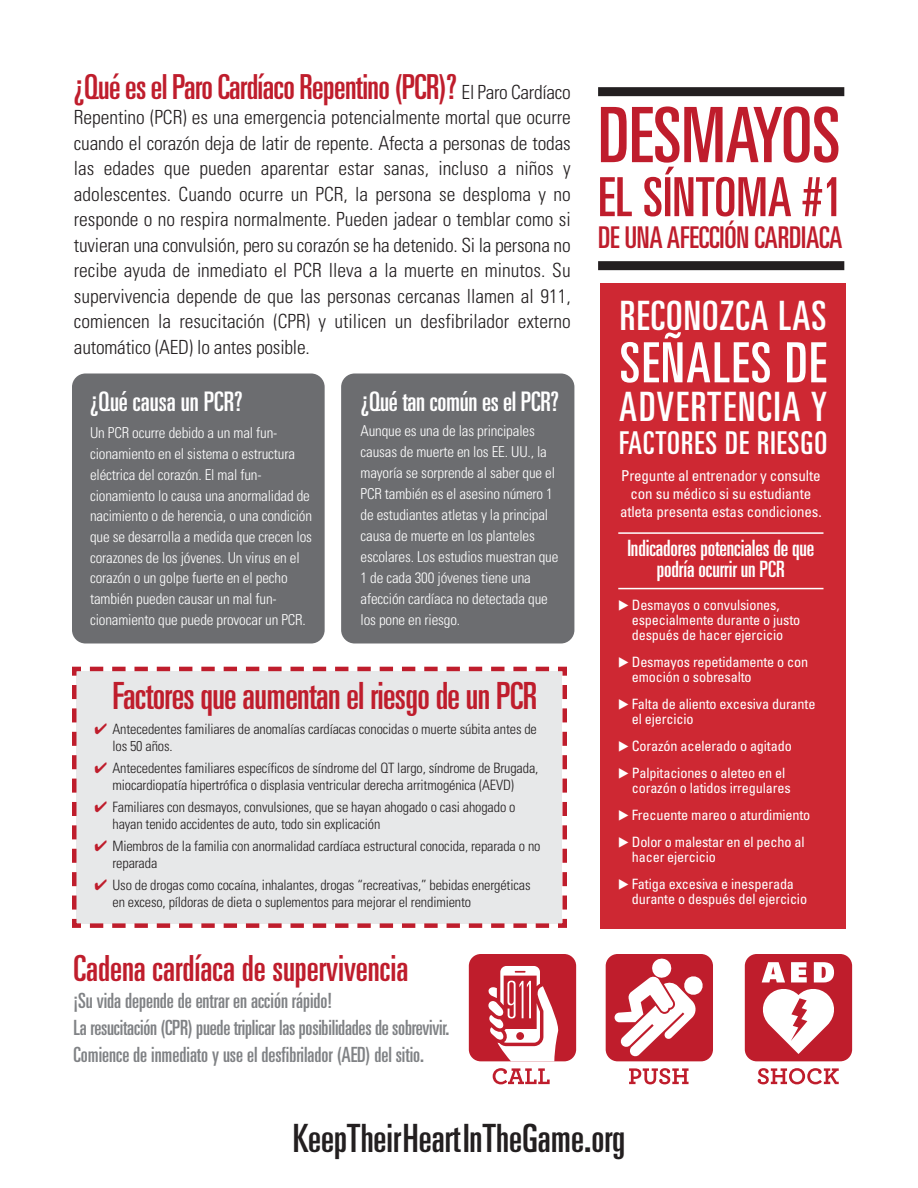
<style>
.page{position:relative;width:918px;height:1188px;background:#fff}
.page>*{position:absolute;margin:0;border:0;box-sizing:border-box;transform-origin:0 0}
.t1{font:ultra-condensed 76.5px "Univers";color:#bf1d2c}
.t2{font:ultra-condensed 55.5px "Univers";letter-spacing:.03em;color:#fff}
.t3{font:ultra-condensed 54px "Univers";letter-spacing:.005em;color:#bf1d2c}
.t4{font:ultra-condensed 40.5px "Univers";letter-spacing:.03em;color:#fff}
.t5{font:ultra-condensed 40.5px "Univers";letter-spacing:.05em;color:#fff}
.t6{font:ultra-condensed 39px "Univers";color:#231f20}
.t7{font:ultra-condensed 37.5px "Univers";letter-spacing:-.015em;color:#bf1d2c}
.t8{font:ultra-condensed 36px "Univers";color:#bf1d2c}
.t9{font:ultra-condensed 34.5px "Univers";letter-spacing:-.015em;color:#bf1d2c}
.t10{font:ultra-condensed 31.5px "Univers";letter-spacing:.035em;color:#fff}
.t11{font:ultra-condensed 30px "Univers";letter-spacing:-.005em;color:#bf1d2c}
.t12{font:ultra-condensed 27px "Univers";letter-spacing:-.01em;color:#fff}
.t13{font:ultra-condensed 22.5px/21px "Univers";letter-spacing:-.005em;color:#fff;text-align:center}
.t14{font:ultra-condensed 21px/27px "Univers";color:#808285}
.t15{font:300 condensed 19.5px/25.5px "Univers";letter-spacing:-.01em;color:#231f20;text-align:justify}
.t16{font:300 condensed 15px/20.7px "Univers";letter-spacing:-.01em;color:#fff}
.t17{font:condensed 15px/18px "Univers";letter-spacing:-.01em;color:#fff;text-align:center}
.t18{font:300 condensed 14.25px/16.5px "Univers";letter-spacing:-.01em;color:#231f20}
.t19{font:condensed 14.25px/15px "Univers";letter-spacing:-.01em;color:#fff}
.s1{font-weight:300;font-stretch:condensed;font-size:19.5px;color:#231f20}
.s2{color:#bf1d2c}
</style>
<div class="page">
<div style="left:72px;top:666px;width:495px;height:262px;background:#e7e8e9"></div>
<div style="left:600px;top:283px;width:246px;height:645px;background:#ce2833"></div>
<hr style="left:618px;top:532px;width:206px;height:2px;background:#fff">
<hr style="left:618px;top:588px;width:206px;height:1px;background:#fff">
<div style="left:72px;top:374px;width:253px;height:270px;background:#6c6d70;border-radius:14px"></div>
<div style="left:341px;top:374px;width:233px;height:270px;background:#6c6d70;border-radius:14px"></div>
<div style="left:745px;top:954px;width:107px;height:107px;background:#bf1d2c;border-radius:12px"></div>
<div style="left:606px;top:954px;width:107px;height:107px;background:#bf1d2c;border-radius:12px"></div>
<svg style="left:761px;top:962px;width:73px;height:92px"></svg>
<div style="left:469px;top:954px;width:107px;height:107px;background:#bf1d2c;border-radius:12px"></div>
<svg style="left:488px;top:966px;width:71px;height:95px"></svg>
<svg style="left:493px;top:1068px;width:57px;height:16px"></svg>
<svg style="left:629px;top:1068px;width:60px;height:16px"></svg>
<svg style="left:758px;top:1068px;width:81px;height:16px"></svg>
<svg style="left:615px;top:958px;width:88px;height:99px"></svg>
<div style="left:598px;top:87px;width:246px;height:9px;background:#231f20"></div>
<div style="left:598px;top:261px;width:246px;height:9px;background:#231f20"></div>
<h3 class="t9" style="left:74px;top:74px;width:498px">¿QuéeselParoCardíacoRepentino(PCR)? <span class="s1">El Paro Cardíaco</span></h3>
<p class="t15" style="left:74px;top:106px;width:498px">Repentino (PCR) es una emergencia potencialmente mortal que ocurre cuando el corazón deja de latir de repente. Afecta a personas de todas las edades que pueden aparentar estar sanas, incluso a niños y adolescentes. Cuando ocurre un PCR, la persona se desploma y no responde o no respira normalmente. Pueden jadear o temblar como si tuvieran una convulsión, pero su corazón se ha detenido. Si la persona no recibe ayuda de inmediato el PCR lleva a la muerte en minutos. Su supervivencia depende de que las personas cercanas llamen al 911, comiencen la resucitación (CPR) y utilicen un desfibrilador externo automático (AED) lo antes posible.</p>
<h3 class="t12" style="left:90px;top:391px;width:154px">¿Qué causa un PCR?</h3>
<p class="t16" style="left:90px;top:424px;width:224px">Un PCR ocurre debido a un mal fun&shy;cionamiento en el sistema o estructura eléctrica del corazón. El mal fun&shy;cionamiento lo causa una anormalidad de nacimiento o de herencia, o una condición que se desarrolla a medida que crecen los corazones de los jóvenes. Un virus en el corazón o un golpe fuerte en el pecho también pueden causar un mal fun&shy;cionamiento que puede provocar un PCR.</p>
<h3 class="t12" style="left:361px;top:391px;width:200px">¿Qué tan común es el PCR?</h3>
<p class="t16" style="left:361px;top:422px;width:199px">Aunque es una de las principales causas de muerte en los EE. UU., la mayoría se sorprende al saber que el<br>PCR también es el asesino número 1 de estudiantes atletas y la principal causa de muerte en los planteles escolares. Los estudios muestran que<br>1 de cada 300 jóvenes tiene una afección cardíaca no detectada que los pone en riesgo.</p>
<h3 class="t7" style="left:112px;top:682px;width:426px">Factores que aumentan el riesgo de un PCR</h3>
<p class="t18" style="left:113px;top:722px;width:426px;text-indent:-18px"><span class="s2">✔</span> Antecedentes familiares de anomalías cardíacas conocidas o muerte súbita antes de los 50 años.</p>
<p class="t18" style="left:94px;top:761px;width:445px;text-align:center"><span class="s2">✔</span> Antecedentes familiares específicos de síndrome del QT largo, síndrome de Brugada, miocardiopatía hipertrófica o displasia ventricular derecha arritmogénica (AEVD)</p>
<p class="t18" style="left:112px;top:800px;width:405px;text-indent:-18px"><span class="s2">✔</span> Familiares con desmayos, convulsiones, que se hayan ahogado o casi ahogado o hayan tenido accidentes de auto, todo sin explicación</p>
<p class="t18" style="left:112px;top:839px;width:430px;text-indent:-18px"><span class="s2">✔</span> Miembros de la familia con anormalidad cardíaca estructural conocida, reparada o no reparada</p>
<p class="t18" style="left:112px;top:878px;width:420px;text-indent:-18px"><span class="s2">✔</span> Uso de drogas como cocaína, inhalantes, drogas “recreativas,” bebidas energéticas en exceso, píldoras de dieta o suplementos para mejorar el rendimiento</p>
<h3 class="t8" style="left:74px;top:955px;width:336px">Cadena cardíaca de supervivencia</h3>
<h3 class="t14" style="left:73px;top:989px;width:377px">¡Su vida depende de entrar en acción rápido!<br>La resucitación (CPR) puede triplicar las posibilidades de sobrevivir.<br>Comience de inmediato y use el desfibrilador (AED) del sitio.</h3>
<h1 class="t1" style="left:598px;top:107px;width:244px">DESMAYOS</h1>
<h3 class="t3" style="left:598px;top:177px;width:246px">EL SÍNTOMA #1</h3>
<h3 class="t11" style="left:598px;top:226px;width:246px">DE UNA AFECCIÓN CARDIACA</h3>
<h3 class="t4" style="left:620px;top:301px;width:208px">RECONOZCA LAS</h3>
<h2 class="t2" style="left:620px;top:342px;width:208px">SEÑALES DE</h2>
<h3 class="t5" style="left:619px;top:392px;width:209px">ADVERTENCIA Y</h3>
<h3 class="t10" style="left:619px;top:432px;width:210px">FACTORES DE RIESGO</h3>
<p class="t17" style="left:620px;top:468px;width:203px">Pregunte al entrenador y consulte con su médico si su estudiante atleta presenta estas condiciones.</p>
<h3 class="t13" style="left:627px;top:540px;width:189px">Indicadores potenciales de que podría ocurrir un PCR</h3>
<p class="t19" style="left:632px;top:599px;width:170px">Desmayos o convulsiones, especialmente durante o justo después de hacer ejercicio</p>
<p class="t19" style="left:632px;top:656px;width:178px">Desmayos repetidamente o con emoción o sobresalto</p>
<p class="t19" style="left:632px;top:698px;width:185px">Falta de aliento excesiva durante el ejercicio</p>
<p class="t19" style="left:632px;top:734px;width:162px;line-height:27px">Corazón acelerado o agitado<br>Palpitaciones o aleteo en el</p>
<p class="t19" style="left:632px;top:776px;width:180px;line-height:27px">corazón o latidos irregulares<br>Frecuente mareo o aturdimiento<br>Dolor o malestar en el pecho al</p>
<p class="t19" style="left:632px;top:845px;width:164px;line-height:27px">hacer ejercicio<br>Fatiga excesiva e inesperada</p>
<p class="t19" style="left:632px;top:893px;width:177px">durante o después del ejercicio</p>
<h3 class="t6" style="left:293px;top:1123px;width:334px">KeepTheirHeartInTheGame.org</h3>
</div>
